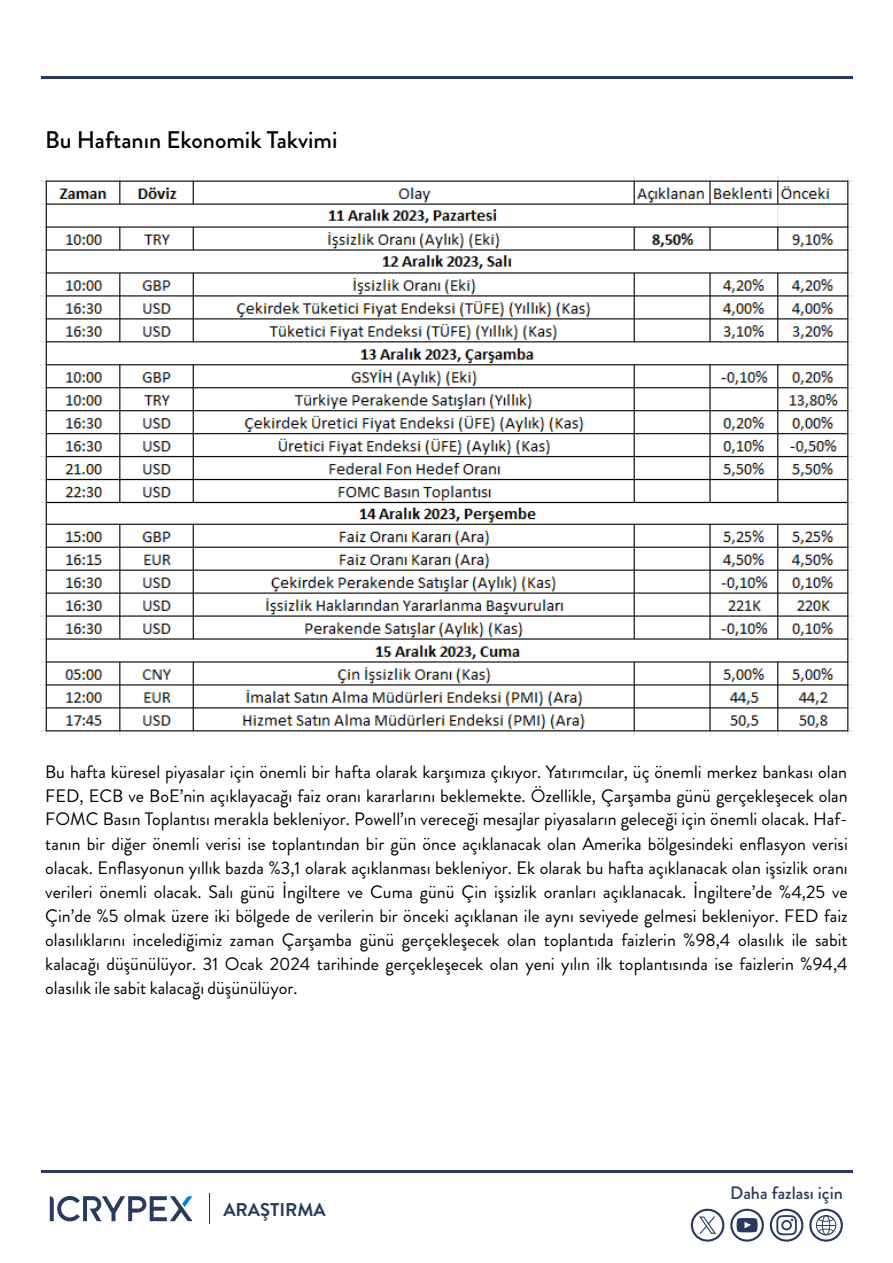
<style>
.page{position:relative;width:893px;height:1263px;background:#fff}
.page>*{position:absolute;margin:0;border:0;box-sizing:border-box;transform-origin:0 0}
.t1{font:500 24px "Brandon Grotesque";color:#000}
.t2{font:700 18.45px "Brandon Grotesque";color:#283b5f}
.t3{font:18px/24px "Brandon Grotesque";color:#000;text-align:justify}
.t4{font:500 18px "Brandon Grotesque";color:#283b5f}
</style>
<div class="page">
<hr style="left:41px;top:1170px;width:811px;height:2px;background:#283b5f">
<hr style="left:41px;top:76px;width:811px;height:2px;background:#283b5f">
<svg style="left:50px;top:1196px;width:142px;height:26px"></svg>
<hr style="left:209px;top:1193px;width:1px;height:31px;background:#283b5f">
<svg style="left:809px;top:1209px;width:34px;height:33px"></svg>
<svg style="left:770px;top:1209px;width:33px;height:33px"></svg>
<svg style="left:730px;top:1209px;width:34px;height:33px"></svg>
<svg style="left:691px;top:1209px;width:33px;height:33px"></svg>
<img style="left:41px;top:177px;width:811px;height:559px">
<h1 class="t1" style="left:45px;top:123px;width:294px">Bu Haftanın Ekonomik Takvimi</h1>
<p class="t3" style="left:45px;top:760px;width:804px">Bu hafta küresel piyasalar için önemli bir hafta olarak karşımıza çıkıyor. Yatırımcılar, üç önemli merkez bankası olan FED, ECB ve BoE’nin açıklayacağı faiz oranı kararlarını beklemekte. Özellikle, Çarşamba günü gerçekleşecek olan FOMC Basın Toplantısı merakla bekleniyor. Powell’ın vereceği mesajlar piyasaların geleceği için önemli olacak. Haf&shy;tanın bir diğer önemli verisi ise toplantından bir gün önce açıklanacak olan Amerika bölgesindeki enflasyon verisi olacak. Enflasyonun yıllık bazda %3,1 olarak açıklanması bekleniyor. Ek olarak bu hafta açıklanacak olan işsizlik oranı verileri önemli olacak. Salı günü İngiltere ve Cuma günü Çin işsizlik oranları açıklanacak. İngiltere’de %4,25 ve Çin’de %5 olmak üzere iki bölgede de verilerin bir önceki açıklanan ile aynı seviyede gelmesi bekleniyor. FED faiz olasılıklarını incelediğimiz zaman Çarşamba günü gerçekleşecek olan toplantıda faizlerin %98,4 olasılık ile sabit kalacağı düşünülüyor. 31 Ocak 2024 tarihinde gerçekleşecek olan yeni yılın ilk toplantısında ise faizlerin %94,4 olasılık ile sabit kalacağı düşünülüyor.</p>
<p class="t2" style="left:223px;top:1197px;width:104px">ARAŞTIRMA</p>
<p class="t4" style="left:730px;top:1181px;width:114px">Daha fazlası için</p>
</div>
